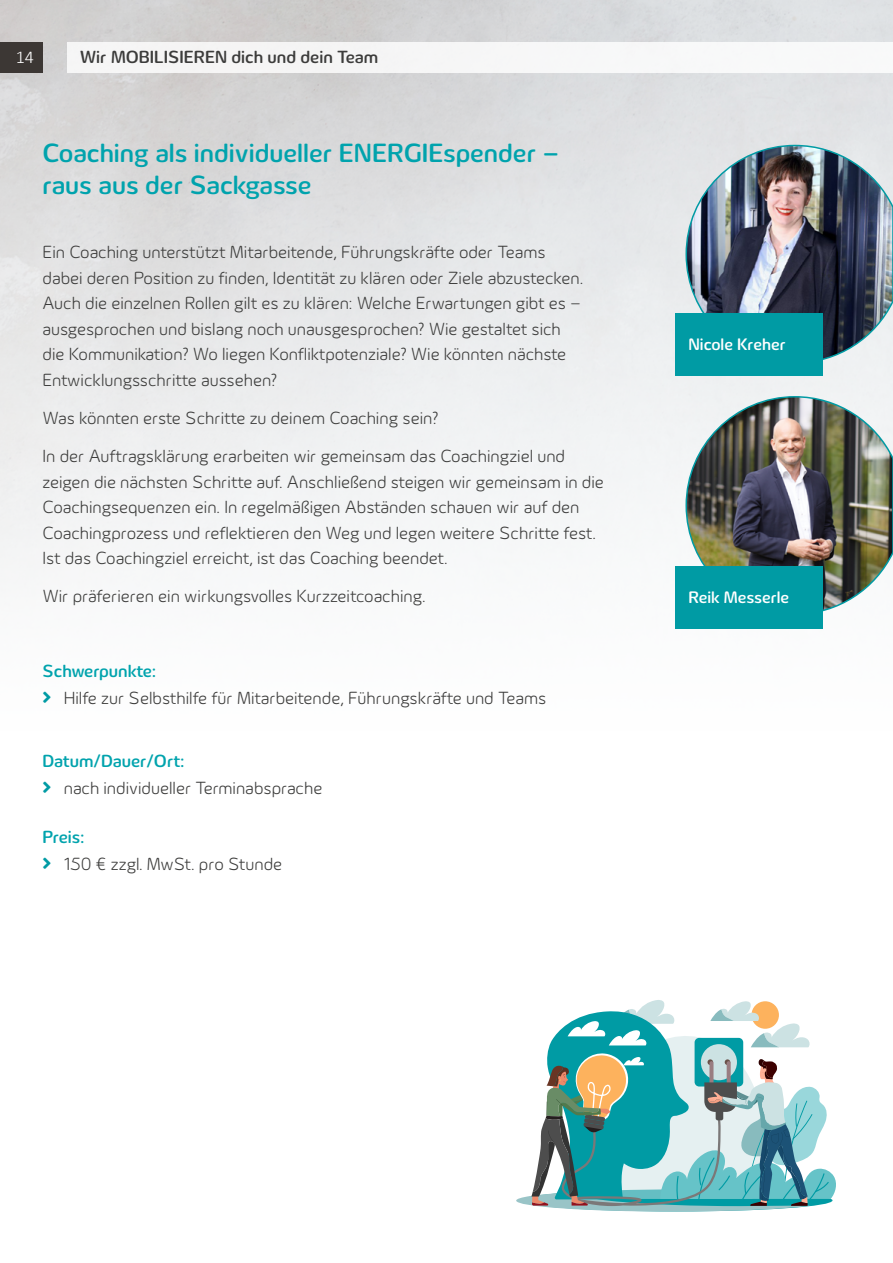
<style>
.page{position:relative;width:893px;height:1263px;background:#fff}
.page>*{position:absolute;margin:0;border:0;box-sizing:border-box;transform-origin:0 0}
.t1{font:500 27px/32.4px "Innogy";color:#00a3ad}
.t2{font:300 18px/25.5px "Innogy";color:#3c3c3b}
.t3{font:500 18px "Innogy";color:#00a3ad}
.t4{font:500 18px "Innogy";color:#3c3c3b}
.t5{font:300 18px "Calibri";color:#fff}
.t6{font:500 17.1px "Innogy";color:#fff}
</style>
<div class="page">
<img style="left:0;top:0;width:893px;height:568px">
<div style="left:67px;top:43px;width:826px;height:30px;background:#f6f6f7"></div>
<div style="left:0;top:43px;width:43px;height:30px;background:#3c3734"></div>
<img style="left:685px;top:395px;width:208px;height:217px">
<img style="left:685px;top:144px;width:208px;height:220px">
<svg style="left:516px;top:1000px;width:320px;height:211px"></svg>
<div style="left:675px;top:314px;width:148px;height:62px;background:#009ba4"></div>
<div style="left:675px;top:566px;width:148px;height:63px;background:#009ba4"></div>
<p class="t5" style="left:16px;top:46px;width:20px">14</p>
<p class="t4" style="left:80px;top:47px;width:300px">Wir MOBILISIEREN dich und dein Team</p>
<h1 class="t1" style="left:43px;top:137px;width:518px">Coaching als individueller ENERGIEspender – raus aus der Sackgasse</h1>
<p class="t2" style="left:43px;top:239px;width:542px">Ein Coaching unterstützt Mitarbeitende, Führungskräfte oder Teams dabei deren Position zu finden, Identität zu klären oder Ziele abzustecken.<br>Auch die einzelnen Rollen gilt es zu klären: Welche Erwartungen gibt es – ausgesprochen und bislang noch unausgesprochen? Wie gestaltet sich die Kommunikation? Wo liegen Konfliktpotenziale? Wie könnten nächste Entwicklungsschritte aussehen?</p>
<p class="t2" style="left:43px;top:399px;width:524px;line-height:38.2px">Was könnten erste Schritte zu deinem Coaching sein?<br>In der Auftragsklärung erarbeiten wir gemeinsam das Coachingziel und</p>
<p class="t2" style="left:43px;top:469px;width:563px">zeigen die nächsten Schritte auf. Anschließend steigen wir gemeinsam in die Coachingsequenzen ein. In regelmäßigen Abständen schauen wir auf den Coachingprozess und reflektieren den Weg und legen weitere Schritte fest.<br>Ist das Coachingziel erreicht, ist das Coaching beendet.</p>
<p class="t2" style="left:43px;top:584px;width:385px">Wir präferieren ein wirkungsvolles Kurzzeitcoaching.</p>
<p class="t3" style="left:43px;top:661px;width:115px">Schwerpunkte:</p>
<p class="t2" style="left:64px;top:686px;width:484px">Hilfe zur Selbsthilfe für Mitarbeitende, Führungskräfte und Teams</p>
<p class="t3" style="left:43px;top:750px;width:143px">Datum/Dauer/Ort:</p>
<p class="t2" style="left:64px;top:775px;width:260px">nach individueller Terminabsprache</p>
<p class="t3" style="left:43px;top:827px;width:43px">Preis:</p>
<p class="t2" style="left:64px;top:851px;width:220px">150 € zzgl. MwSt. pro Stunde</p>
<p class="t6" style="left:688px;top:334px;width:99px">Nicole Kreher</p>
<p class="t6" style="left:688px;top:587px;width:102px">Reik Messerle</p>
</div>
